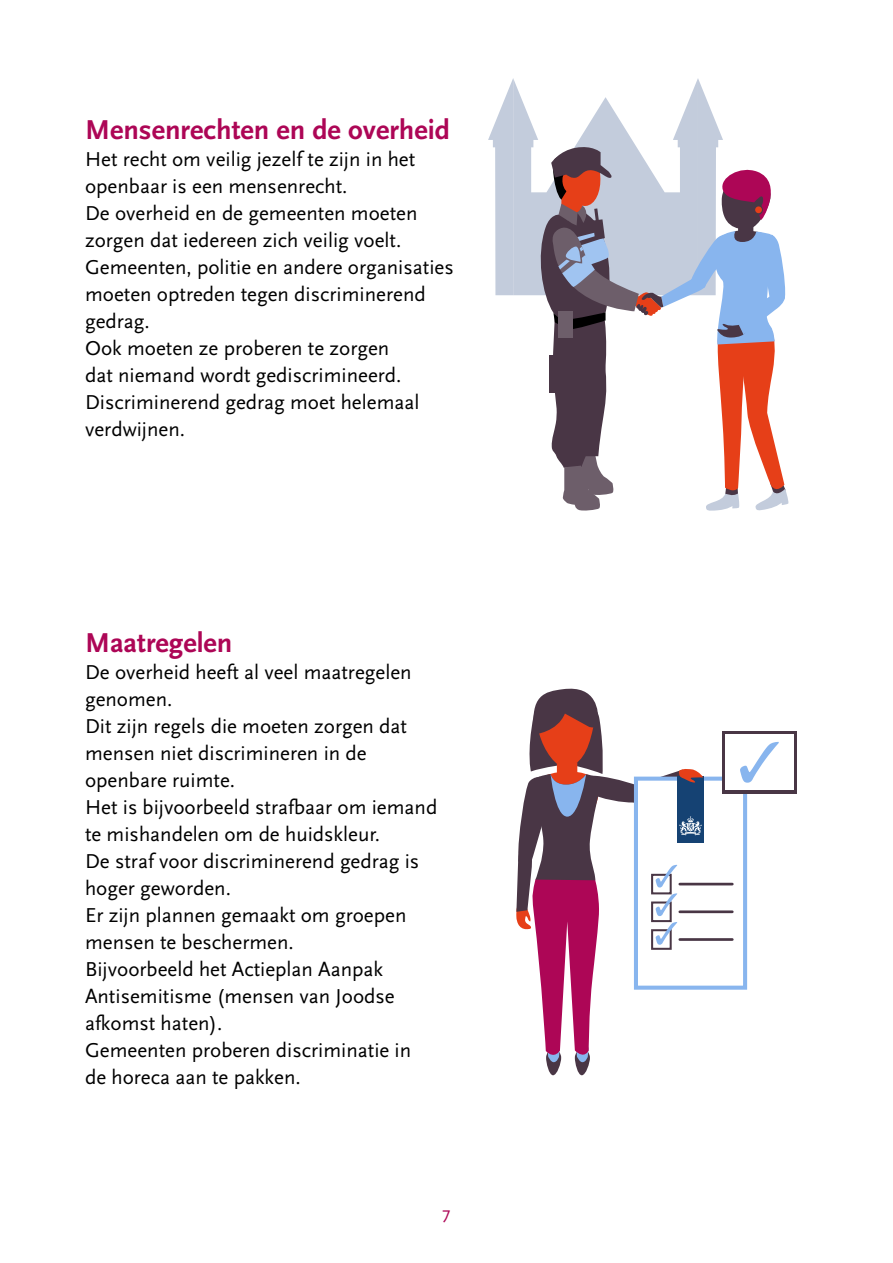
<style>
.page{position:relative;width:893px;height:1263px;background:#fff}
.page>*{position:absolute;margin:0;border:0;box-sizing:border-box;transform-origin:0 0}
.H1_-_Tussenkop{font:700 28.5px "Scala Sans OT";color:#ad0656}
.P_-_Brood{font:21px/27px "Scala Sans OT";color:#000}
.t1{font:18px "Scala Sans OT";color:#ad0656}
</style>
<div class="page">
<svg style="left:488px;top:78px;width:301px;height:433px"></svg>
<div style="left:634px;top:777px;width:113px;height:213px;border:4px solid #88b5ee"></div>
<div style="left:722px;top:731px;width:74px;height:62px;background:#493645"></div>
<div style="left:725px;top:734px;width:69px;height:56px;background:#fff"></div>
<svg style="left:740px;top:742px;width:39px;height:41px"></svg>
<div style="left:677px;top:776px;width:27px;height:67px;background:#154273"></div>
<hr style="left:680px;top:883px;width:52px;height:2px;background:#493645">
<hr style="left:680px;top:910px;width:52px;height:3px;background:#493645">
<hr style="left:680px;top:938px;width:52px;height:3px;background:#493645">
<svg style="left:516px;top:688px;width:187px;height:387px"></svg>
<h1 class="H1_-_Tussenkop" style="left:85px;top:114px;width:366px">Mensenrechten en de overheid</h1>
<p class="P_-_Brood" style="left:85px;top:146px;width:332px">Het recht om veilig jezelf te zijn in het openbaar is een mensenrecht.</p>
<p class="P_-_Brood" style="left:85px;top:200px;width:334px">De overheid en de gemeenten moeten zorgen dat iedereen zich veilig voelt.</p>
<p class="P_-_Brood" style="left:85px;top:254px;width:370px">Gemeenten, politie en andere organisaties moeten optreden tegen discriminerend gedrag.</p>
<p class="P_-_Brood" style="left:85px;top:335px;width:306px">Ook moeten ze proberen te zorgen</p>
<p class="P_-_Brood" style="left:85px;top:362px;width:318px">dat niemand wordt gediscrimineerd.</p>
<p class="P_-_Brood" style="left:85px;top:389px;width:336px">Discriminerend gedrag moet helemaal verdwijnen.</p>
<h1 class="H1_-_Tussenkop" style="left:85px;top:627px;width:149px">Maatregelen</h1>
<p class="P_-_Brood" style="left:85px;top:659px;width:328px">De overheid heeft al veel maatregelen genomen.</p>
<p class="P_-_Brood" style="left:85px;top:713px;width:324px">Dit zijn regels die moeten zorgen dat mensen niet discrimineren in de openbare ruimte.</p>
<p class="P_-_Brood" style="left:85px;top:794px;width:354px">Het is bijvoorbeeld strafbaar om iemand te mishandelen om de huidskleur.</p>
<p class="P_-_Brood" style="left:85px;top:848px;width:336px">De straf voor discriminerend gedrag is hoger geworden.</p>
<p class="P_-_Brood" style="left:85px;top:902px;width:323px">Er zijn plannen gemaakt om groepen mensen te beschermen.</p>
<p class="P_-_Brood" style="left:85px;top:956px;width:311px">Bijvoorbeeld het Actieplan Aanpak<br>Antisemitisme (mensen van Joodse afkomst haten).</p>
<p class="P_-_Brood" style="left:85px;top:1037px;width:328px">Gemeenten proberen discriminatie in de horeca aan te pakken.</p>
<p class="t1" style="left:442px;top:1203px;width:10px">7</p>
</div>
